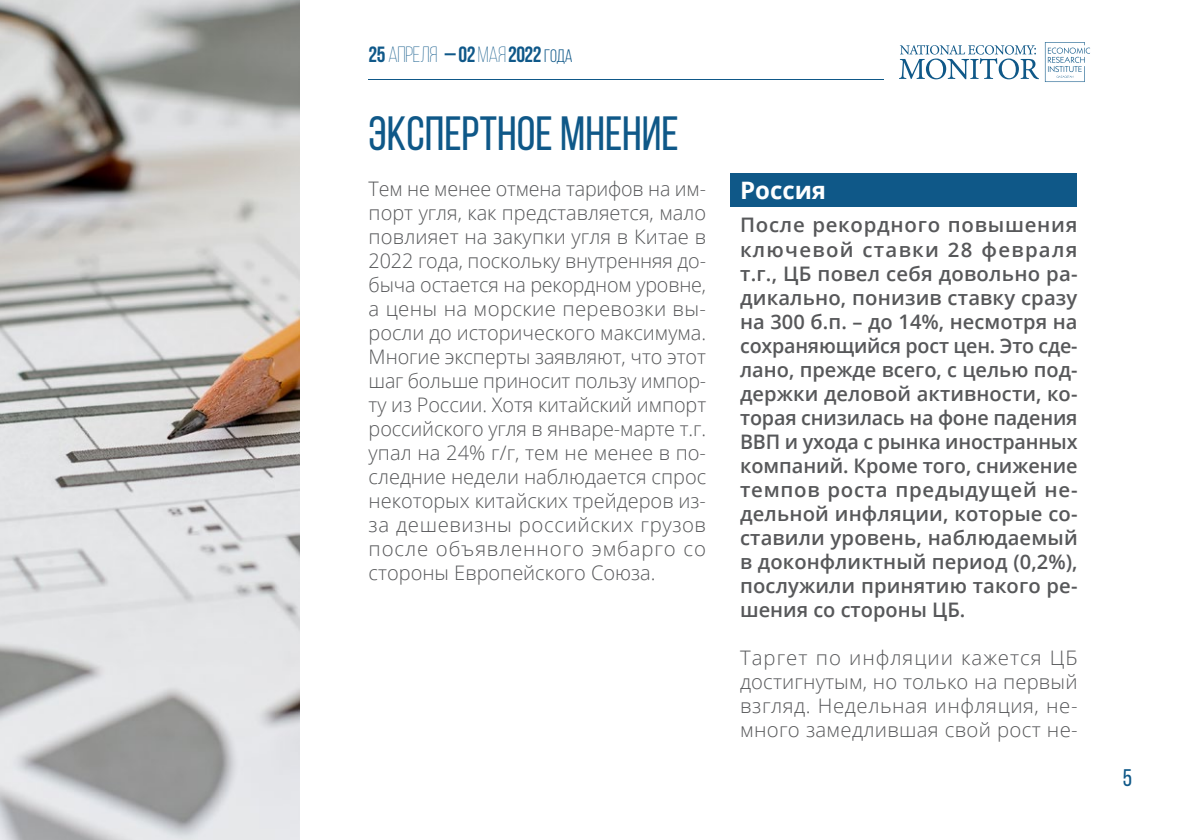
<style>
.page{position:relative;width:1191px;height:840px;background:#fff}
.page>*{position:absolute;margin:0;border:0;box-sizing:border-box;transform-origin:0 0}
.Заголовки{font:48px "Bebas Neue";color:#0f5888}
.Жирный_пьяный{font:700 24px "Open Sans";color:#fff}
.t1{font:24px "Bebas Neue";color:#0f5888}
.t2{font:700 22px "Bebas Neue";letter-spacing:-.02em;color:#0f5889}
.Paragraph_Style_1{font:300 20px/24px "Open Sans";letter-spacing:.015em;color:#57585a;text-align:justify}
.Paragraph_Style_1-2{font:600 20px/24px "Open Sans";letter-spacing:.005em;color:#57585a;text-align:justify}
.Paragraph_Style_1-3{font:300 20px "Open Sans";letter-spacing:-.01em;color:#57585a}
.s1{font-weight:300}
.s2{font-weight:400;font-size:18px}
</style>
<div class="page">
<svg style="left:899px;top:45px;width:140px;height:34px"></svg>
<svg style="left:1045px;top:42px;width:45px;height:40px"></svg>
<hr style="left:369px;top:79px;width:514px;height:1px;background:#0f5888">
<div style="left:730px;top:173px;width:347px;height:33px;background:#0f5888"></div>
<img style="left:0;top:0;width:299px;height:839px">
<p class="t2" style="left:369px;top:42px;width:206px">25 <span class="s1">АПРЕЛЯ</span> – 02 <span class="s1">мая</span>2022 <span class="s2">года</span></p>
<p class="Заголовки" style="left:369px;top:107px;width:312px">ЭКСПЕРТНОЕ МНЕНИЕ</p>
<p class="Paragraph_Style_1-3" style="left:369px;top:174px;width:339px">Тем не менее отмена тарифов на им-</p>
<p class="Жирный_пьяный" style="left:740px;top:173px;width:88px">Россия</p>
<p class="Paragraph_Style_1" style="left:369px;top:200px;width:339px">порт угля, как представляется, мало повлияет на закупки угля в Китае в 2022 года, поскольку внутренняя до&shy;быча остается на рекордном уровне, а цены на морские перевозки вы&shy;росли до исторического максимума.<br>Многие эксперты заявляют, что этот шаг больше приносит пользу импор&shy;ту из России. Хотя китайский импорт российского угля в январе-марте т.г. упал на 24% г/г, тем не менее в по&shy;следние недели наблюдается спрос некоторых китайских трейдеров из&shy;за дешевизны российских грузов после объявленного эмбарго со стороны Европейского Союза.</p>
<p class="Paragraph_Style_1-2" style="left:740px;top:213px;width:339px">После рекордного повышения ключевой ставки 28 февраля т.г., ЦБ повел себя довольно ра&shy;дикально, понизив ставку сразу на 300 б.п. – до 14%, несмотря на сохраняющийся рост цен. Это сде&shy;лано, прежде всего, с целью под&shy;держки деловой активности, ко&shy;торая снизилась на фоне падения ВВП и ухода с рынка иностранных компаний. Кроме того, снижение темпов роста предыдущей не&shy;дельной инфляции, которые со&shy;ставили уровень, наблюдаемый в доконфликтный период (0,2%), послужили принятию такого ре&shy;шения со стороны ЦБ.</p>
<p class="Paragraph_Style_1" style="left:740px;top:644px;width:339px">Таргет по инфляции кажется ЦБ достигнутым, но только на первый взгляд. Недельная инфляция, не&shy;много замедлившая свой рост не-</p>
<p class="t1" style="left:1122px;top:764px;width:11px">5</p>
</div>
